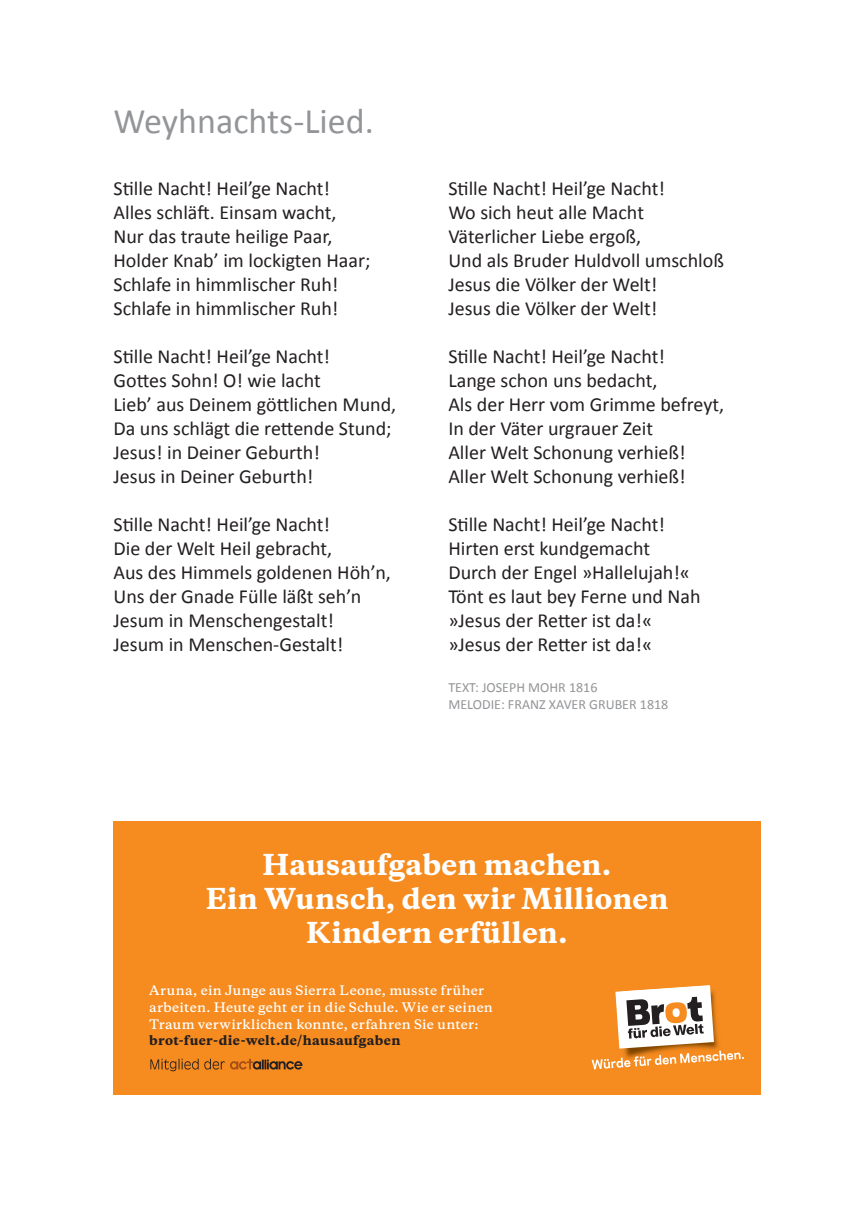
<style>
.page{position:relative;width:857px;height:1225px;background:#fff}
.page>*{position:absolute;margin:0;border:0;box-sizing:border-box;transform-origin:0 0}
.t1{font:36px "Calibri";color:#939598}
.t2{font:800 27px/33.8px "Galaxie Copernicus";letter-spacing:.01em;color:#fff;text-align:center}
.t3{font:20px/24px "Calibri";color:#231f20}
.t4{font:14px/16.8px "Calibri";color:#939598}
.t5{font:600 12.4px/17px "Galaxie Copernicus";letter-spacing:.025em;color:#fff}
.t6{font:800 12.4px "Galaxie Copernicus";letter-spacing:.025em;color:#231f20}
</style>
<div class="page">
<div style="left:113px;top:821px;width:647px;height:273px;background:#f68b1f"></div>
<svg style="left:591px;top:985px;width:152px;height:84px"></svg>
<svg style="left:150px;top:1058px;width:48px;height:13px"></svg>
<svg style="left:204px;top:1058px;width:98px;height:11px"></svg>
<h1 class="t1" style="left:113px;top:99px;width:261px">Weyhnachts-Lied.</h1>
<p class="t3" style="left:113px;top:176px;width:258px">Stille Nacht! Heil’ge Nacht!<br>Alles schläft. Einsam wacht,<br>Nur das traute heilige Paar,<br>Holder Knab’ im lockigten Haar;<br>Schlafe in himmlischer Ruh!<br>Schlafe in himmlischer Ruh!</p>
<p class="t3" style="left:113px;top:344px;width:284px">Stille Nacht! Heil’ge Nacht!<br>Gottes Sohn! O! wie lacht<br>Lieb’ aus Deinem göttlichen Mund,<br>Da uns schlägt die rettende Stund;<br>Jesus! in Deiner Geburth!<br>Jesus in Deiner Geburth!</p>
<p class="t3" style="left:113px;top:512px;width:279px">Stille Nacht! Heil’ge Nacht!<br>Die der Welt Heil gebracht,<br>Aus des Himmels goldenen Höh’n,<br>Uns der Gnade Fülle läßt seh’n<br>Jesum in Menschengestalt!<br>Jesum in Menschen-Gestalt!</p>
<p class="t3" style="left:448px;top:176px;width:277px">Stille Nacht! Heil’ge Nacht!<br>Wo sich heut alle Macht<br>Väterlicher Liebe ergoß,<br>Und als Bruder Huldvoll umschloß<br>Jesus die Völker der Welt!<br>Jesus die Völker der Welt!</p>
<p class="t3" style="left:448px;top:344px;width:277px">Stille Nacht! Heil’ge Nacht!<br>Lange schon uns bedacht,<br>Als der Herr vom Grimme befreyt,<br>In der Väter urgrauer Zeit<br>Aller Welt Schonung verhieß!<br>Aller Welt Schonung verhieß!</p>
<p class="t3" style="left:448px;top:512px;width:253px">Stille Nacht! Heil’ge Nacht!<br>Hirten erst kundgemacht<br>Durch der Engel »Hallelujah!«<br>Tönt es laut bey Ferne und Nah »Jesus der Retter ist da!« »Jesus der Retter ist da!«</p>
<p class="t4" style="left:448px;top:679px;width:221px">TEXT: JOSEPH MOHR 1816<br>MELODIE: FRANZ XAVER GRUBER 1818</p>
<h2 class="t2" style="left:205px;top:848px;width:464px">Hausaufgaben machen.<br>Ein Wunsch, den wir Millionen<br>Kindern erfüllen.</h2>
<p class="t5" style="left:149px;top:981px;width:345px">Aruna, ein Junge aus Sierra Leone, musste früher arbeiten. Heute geht er in die Schule. Wie er seinen<br>Traum ver wirk lichen konnte, erfahren Sie unter:</p>
<p class="t6" style="left:149px;top:1032px;width:253px">brot-fuer-die-welt.de/hausaufgaben</p>
</div>
